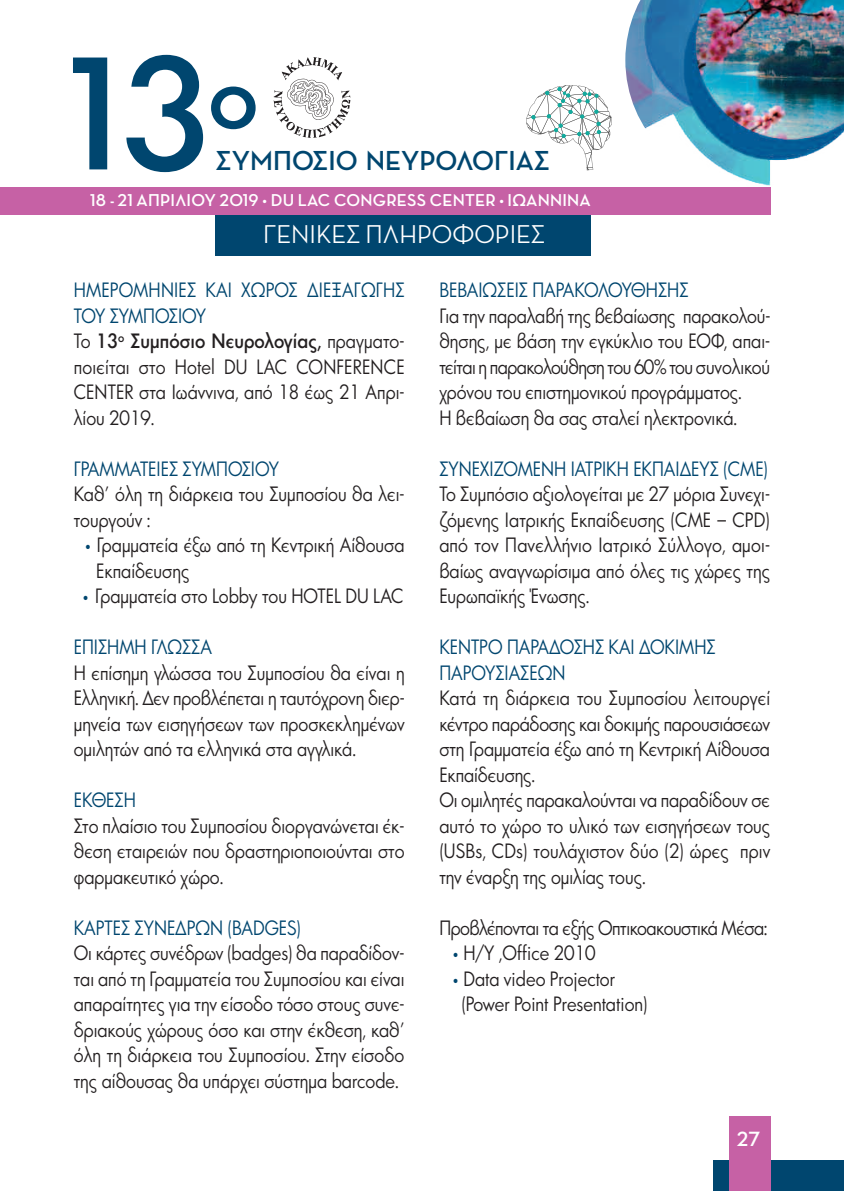
<style>
.page{position:relative;width:844px;height:1191px;background:#fff}
.page>*{position:absolute;margin:0;border:0;box-sizing:border-box;transform-origin:0 0}
.t1{font:148.75px "Art Futur H Demi";color:#00466f}
.t2{font:84px "Art Futur H Demi";color:#00466f}
.t3{font:700 28px "Neutraface Display";color:#00466f}
.t4{font:500 26.25px "Neutraface Display";color:#fff}
.t5{font:21px "Neutraface Display Bold Alt";color:#fff}
.t6{font:19.25px/25.6px "Art Futur H Plain";color:#231f20;text-align:justify;scale:.9 1}
.t7{font:19.25px/25.6px "Art Futur H Plain";color:#00466f;scale:.9 1}
.t8{font:19.25px "Art Futur H Plain";letter-spacing:-.025em;color:#231f20;scale:.9 1}
.t9{font:19.25px "Art Futur H Demi";letter-spacing:.005em;color:#231f20;scale:.9 1}
.t10{font:17.5px "Neutraface Display Bold Alt";letter-spacing:.015em;color:#fff}
.s1{font-family:"Art Futur H Plain"}
.s2{color:#00466f}
</style>
<div class="page">
<div style="left:215px;top:190px;width:375px;height:66px;background:#00466f"></div>
<div style="left:0;top:187px;width:770px;height:27px;background:#c661a5"></div>
<div style="left:712px;top:1160px;width:131px;height:31px;background:#00466f"></div>
<div style="left:728px;top:1116px;width:41px;height:75px;background:#c661a5"></div>
<svg style="left:273px;top:57px;width:77px;height:81px"></svg>
<svg style="left:526px;top:85px;width:85px;height:85px"></svg>
<img style="left:625px;top:0;width:218px;height:186px">
<h1 class="t1" style="left:48px;top:30px;width:166px">13</h1>
<h2 class="t2" style="left:208px;top:50px;width:51px">o</h2>
<h3 class="t3" style="left:215px;top:144px;width:336px">ΣΥΜΠΟΣΙΟ ΝΕΥΡΟΛΟΓΙΑΣ</h3>
<p class="t10" style="left:90px;top:190px;width:502px">18 - 21 ΑΠΡΙΛΙΟΥ 2019 • DU LAC CONGRESS CENTER • IΩΑΝΝΙΝΑ</p>
<h3 class="t4" style="left:263px;top:218px;width:284px">ΓΕΝΙΚΕΣ ΠΛΗΡΟΦΟΡΙΕΣ</h3>
<p class="t7" style="left:74px;top:278px;width:369px">ΗΜΕΡΟΜΗΝΙΕΣ ΚΑΙ ΧΩΡΟΣ ΔΙΕΞΑΓΩΓΗΣ<br>ΤΟΥ ΣΥΜΠΟΣΙΟΥ</p>
<p class="t9" style="left:74px;top:330px;width:369px"><span class="s1">Το</span> 13<sup>ο</sup> Συμπόσιο Νευρολογίας, <span class="s1">πραγματο-</span></p>
<p class="t6" style="left:74px;top:355px;width:369px">ποιείται στο Hotel DU LAC CONFERENCE CENTER στα Ιωάννινα, από 18 έως 21 Απρι&shy;λίου 2019.</p>
<p class="t7" style="left:74px;top:457px;width:229px">ΓΡΑΜΜΑΤΕΙΕΣ ΣΥΜΠΟΣΙΟΥ</p>
<p class="t6" style="left:74px;top:482px;width:369px">Καθ’ όλη τη διάρκεια του Συμποσίου θα λει&shy;τουργούν :</p>
<p class="t6" style="left:96px;top:533px;width:344px;text-indent:-11px"><span class="s2">•</span> Γραμματεία έξω από τη Κεντρική Αίθουσα<br>Εκπαίδευσης</p>
<p class="t6" style="left:83px;top:584px;width:358px"><span class="s2">•</span> Γραμματεία στο Lobby του HOTEL DU LAC</p>
<p class="t7" style="left:74px;top:635px;width:155px">ΕΠΙΣΗΜΗ ΓΛΩΣΣΑ</p>
<p class="t6" style="left:74px;top:661px;width:369px">H επίσημη γλώσσα του Συμποσίου θα είναι η Ελληνική. Δεν προβλέπεται η ταυτόχρονη διερ&shy;μηνεία των εισηγήσεων των προσκεκλημένων ομιλητών από τα ελληνικά στα αγγλικά.</p>
<p class="t7" style="left:74px;top:788px;width:70px">ΕΚΘΕΣΗ</p>
<p class="t6" style="left:74px;top:813px;width:369px">Στο πλαίσιο του Συμποσίου διοργανώνεται έκ&shy;θεση εταιρειών που δραστηριοποιούνται στο φαρμακευτικό χώρο.</p>
<p class="t7" style="left:74px;top:915px;width:254px">ΚΑΡΤΕΣ ΣΥΝΕΔΡΩΝ (BADGES)</p>
<p class="t6" style="left:74px;top:941px;width:369px">Οι κάρτες συνέδρων (badges) θα παραδίδον&shy;ται από τη Γραμματεία του Συμποσίου και είναι απαραίτητες για την είσοδο τόσο στους συνε&shy;δριακούς χώρους όσο και στην έκθεση, καθ’ όλη τη διάρκεια του Συμποσίου. Στην είσοδο της αίθουσας θα υπάρχει σύστημα barcode.</p>
<p class="t7" style="left:439px;top:278px;width:278px">ΒΕΒΑΙΩΣΕΙΣ ΠΑΡΑΚΟΛΟΥΘΗΣΗΣ</p>
<p class="t6" style="left:439px;top:304px;width:369px;text-align:left">Για την παραλαβή της βεβαίωσης παρακολού&shy;θησης, με βάση την εγκύκλιο του ΕΟΦ, απαι&shy;τείται η παρακολούθηση του 60% του συνολικού χρόνου του επιστημονικού προγράμματος.<br>Η βεβαίωση θα σας σταλεί ηλεκ τρονικά.</p>
<p class="t7" style="left:439px;top:457px;width:367px">ΣΥΝΕΧΙΖΟΜΕΝΗ ΙΑΤΡΙΚΗ ΕΚΠΑΙΔΕΥΣ (CME)</p>
<p class="t6" style="left:439px;top:482px;width:369px">Το Συμπόσιο αξιολογείται με 27 μόρια Συνεχι&shy;ζόμενης Ιατρικής Εκπαίδευσης (CME – CPD) από τον Πανελλήνιο Ιατρικό Σύλλογο, αμοι&shy;βαίως αναγνωρίσιμα από όλες τις χώρες της Ευρωπαϊκής Ένωσης.</p>
<p class="t7" style="left:439px;top:635px;width:308px">ΚΕΝΤΡΟ ΠΑΡΑΔΟΣΗΣ ΚΑΙ ΔΟΚΙΜΗΣ<br>ΠΑΡΟΥΣΙΑΣΕΩΝ</p>
<p class="t6" style="left:439px;top:686px;width:369px;text-align:left">Κατά τη διάρκεια του Συμποσίου λειτουργεί κέντρο παράδοσης και δοκιμής παρουσιάσεων στη Γραμματεία έξω από τη Κεντρική Αίθουσα Εκπαίδευσης.<br>Οι ομιλητές παρακαλούνται να παραδίδουν σε αυτό το χώρο το υλικό των εισηγήσεων τους (USBs, CDs) τουλάχιστον δύο (2) ώρες πριν την έναρξη της ομιλίας τους.</p>
<p class="t8" style="left:439px;top:917px;width:366px">Προβλέπονται τα εξής Οπτικοακουστικά Μέσα:</p>
<p class="t6" style="left:452px;top:941px;width:160px"><span class="s2">•</span> Η/Υ ,Office 2010</p>
<p class="t6" style="left:461px;top:966px;width:208px;text-indent:-9px"><span class="s2">•</span> Data video Projector (Power Point Presentation)</p>
<p class="t5" style="left:736px;top:1126px;width:25px">27</p>
</div>
